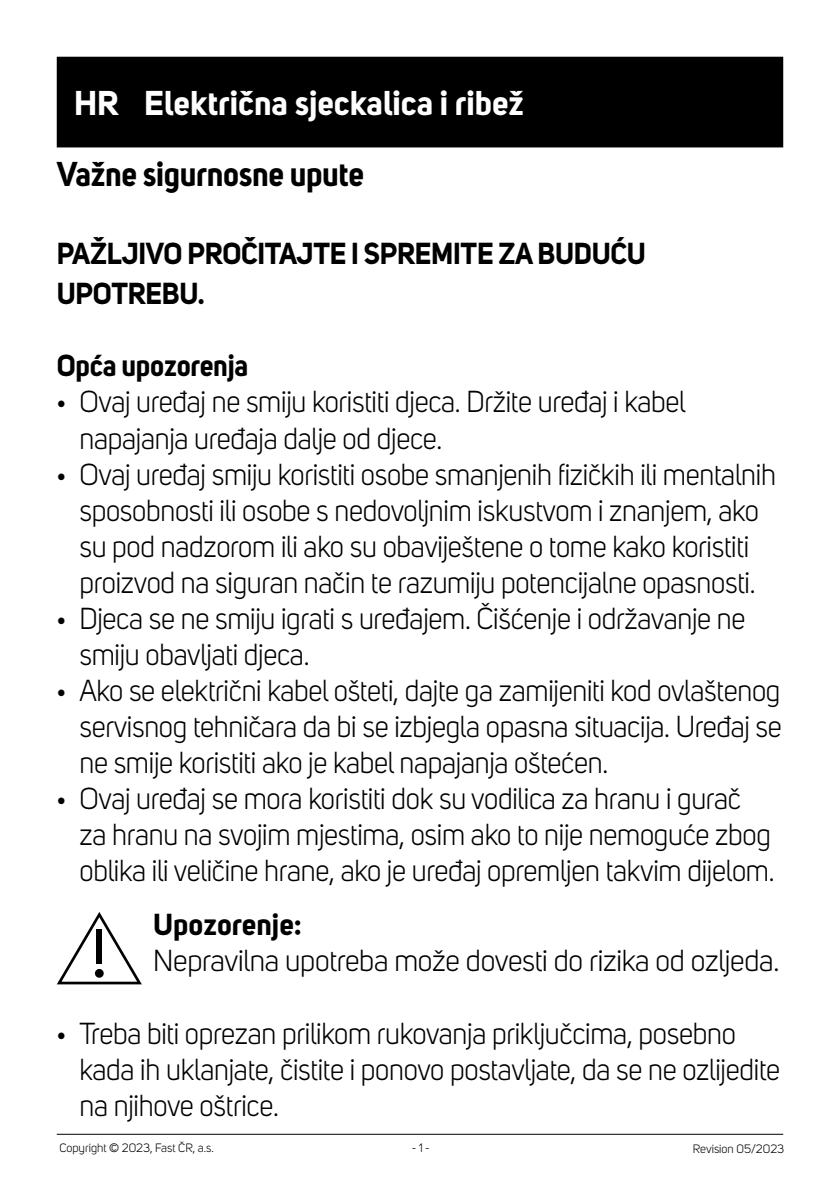
<style>
.page{position:relative;width:840px;height:1191px;background:#fff}
.page>*{position:absolute;margin:0;border:0;box-sizing:border-box;transform-origin:0 0}
.t1{font:700 34px "Uni Sans";color:#fff}
.t2{font:700 34px "Uni Sans";letter-spacing:-.01em;color:#000;scale:.95 1}
.t3{font:30px/36px "Uni Sans";letter-spacing:-.01em;color:#000;scale:.95 1}
.t4{font:700 30px/40.8px "Uni Sans";letter-spacing:-.01em;color:#000;scale:.95 1}
.t5{font:30px "Uni Sans";letter-spacing:-.01em;color:#000}
.t6{font:700 30px "Uni Sans";letter-spacing:-.01em;color:#000}
.t7{font:12px "Uni Sans";color:#000}
.s1{font-size:23px}
</style>
<div class="page">
<hr style="left:57px;top:1133px;width:725px;height:1px;background:#000">
<div style="left:57px;top:57px;width:725px;height:90px;background:#000"></div>
<svg style="left:57px;top:912px;width:85px;height:72px"></svg>
<div style="left:96px;top:929px;width:6px;height:35px;background:#000"></div>
<div style="left:95px;top:969px;width:9px;height:8px;background:#000;border-radius:50%"></div>
<p class="t1" style="left:74px;top:82px;width:451px">HR Električna sjeckalica i ribež</p>
<p class="t2" style="left:57px;top:153px;width:325px">Važne sigurnosne upute</p>
<p class="t4" style="left:57px;top:232px;width:621px">PAŽLJIVO PROČITAJTE I SPREMITE ZA BUDUĆU<br>UPOTREBU.</p>
<p class="t4" style="left:57px;top:345px;width:203px">Opća upozorenja</p>
<p class="t3" style="left:79px;top:384px;width:639px;text-indent:-23px"><span class="s1">•</span> Ovaj uređaj ne smiju koristiti djeca. Držite uređaj i kabel napajanja uređaja dalje od djece.</p>
<p class="t3" style="left:57px;top:456px;width:758px;text-align:center"><span class="s1">•</span> Ovaj uređaj smiju koristiti osobe smanjenih fizičkih ili mentalnih sposobnosti ili osobe s nedovoljnim iskustvom i znanjem, ako<br>su pod nadzorom ili ako su obaviještene o tome kako koristiti proizvod na siguran način te razumiju potencijalne opasnosti.</p>
<p class="t3" style="left:79px;top:600px;width:702px;text-indent:-23px"><span class="s1">•</span> Djeca se ne smiju igrati s uređajem. Čišćenje i održavanje ne smiju obavljati djeca.</p>
<p class="t3" style="left:79px;top:672px;width:740px;text-align:justify;text-indent:-23px"><span class="s1">•</span> Ako se električni kabel ošteti, dajte ga zamijeniti kod ovlaštenog servisnog tehničara da bi se izbjegla opasna situacija. Uređaj se ne smije koristiti ako je kabel napajanja oštećen.</p>
<p class="t3" style="left:79px;top:780px;width:732px;text-indent:-23px"><span class="s1">•</span> Ovaj uređaj se mora koristiti dok su vodilica za hranu i gurač za hranu na svojim mjestima, osim ako to nije nemoguće zbog oblika ili veličine hrane, ako je uređaj opremljen takvim dijelom.</p>
<p class="t6" style="left:153px;top:906px;width:150px">Upozorenje:</p>
<p class="t5" style="left:153px;top:943px;width:627px">Nepravilna upotreba može dovesti do rizika od ozljeda.</p>
<p class="t3" style="left:79px;top:1015px;width:738px;text-indent:-23px"><span class="s1">•</span> Treba biti oprezan prilikom rukovanja priključcima, posebno kada ih uklanjate, čistite i ponovo postavljate, da se ne ozlijedite na njihove oštrice.</p>
<p class="t7" style="left:59px;top:1141px;width:156px">Copyright © 2023, Fast ČR, a.s.</p>
<p class="t7" style="left:411px;top:1141px;width:19px">- 1 -</p>
<p class="t7" style="left:692px;top:1141px;width:93px">Revision 05/2023</p>
</div>
